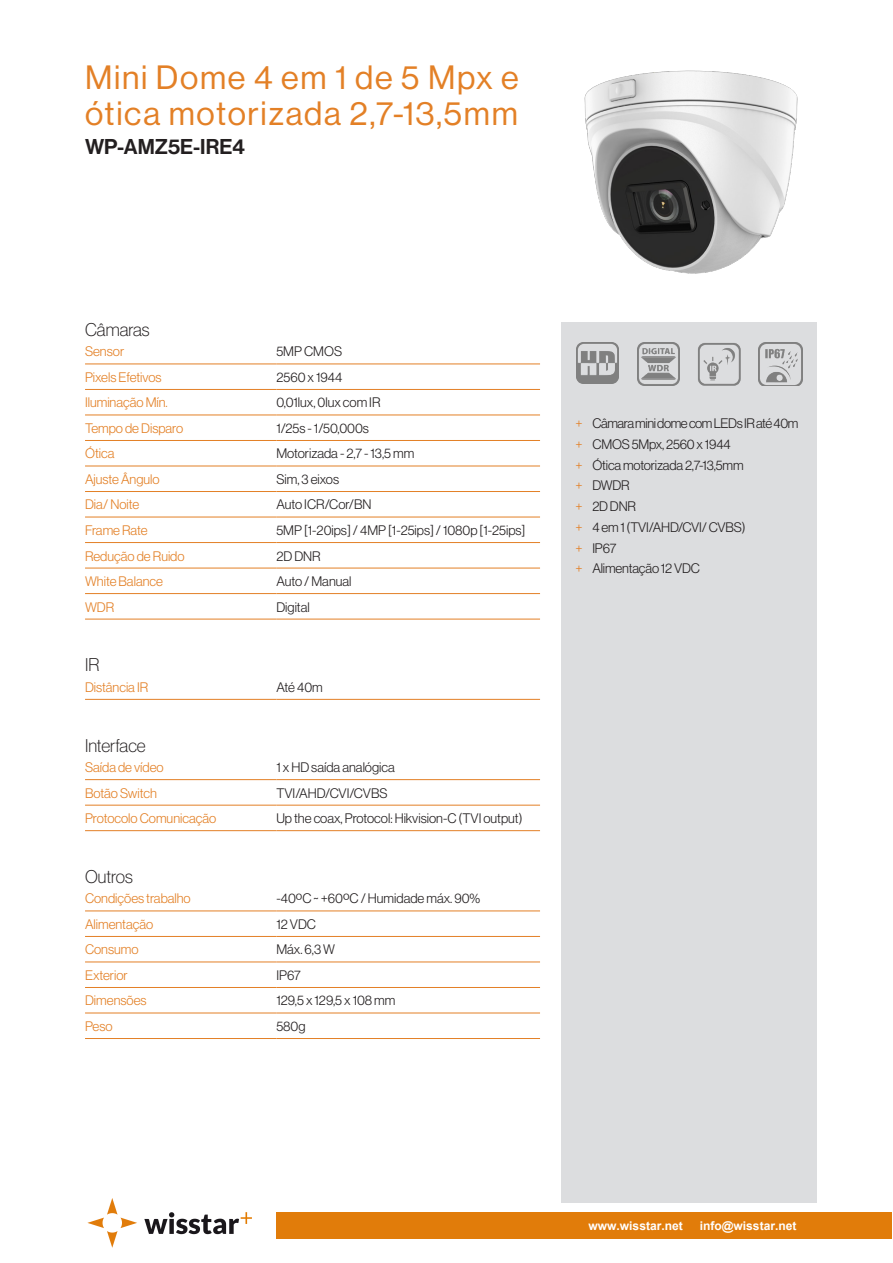
<style>
.page{position:relative;width:893px;height:1263px;background:#fff}
.page>*{position:absolute;margin:0;border:0;box-sizing:border-box;transform-origin:0 0}
.Títol_producte{font:33px/36px "N Haas Grotesk DS Pro 55 Rg";letter-spacing:.05em;color:#e38026}
.Nom_exacte_de_produc{font:21px "N Haas Grotesk DS Pro 65 Md";color:#231f20}
.Títol_taula{font:18px "N Haas Grotesk DS Pro 35 X Lt";color:#231f20}
.Especificaciones_dre{font:13.5px "N Haas Grotesk DS Pro 45 Lt";color:#231f20}
.Especificacions{font:13.5px "N Haas Grotesk DS Pro 45 Lt";color:#e38026}
.Especificaciones_dre-2{font:13.5px "N Haas Grotesk DS Pro 45 Lt";letter-spacing:-.03em;color:#231f20}
.t1{font:700 12px "Arial";color:#fff}
.s1{color:#e38026}
.s2{font-style:inherit}
</style>
<div class="page">
<img style="left:584px;top:70px;width:214px;height:204px">
<hr style="left:85px;top:364px;width:191px;height:1px;background:#e38026">
<hr style="left:276px;top:364px;width:264px;height:1px;background:#e38026">
<hr style="left:85px;top:389px;width:191px;height:1px;background:#e38026">
<hr style="left:276px;top:389px;width:264px;height:1px;background:#e38026">
<hr style="left:85px;top:415px;width:191px;height:1px;background:#e38026">
<hr style="left:276px;top:415px;width:264px;height:1px;background:#e38026">
<hr style="left:85px;top:440px;width:191px;height:1px;background:#e38026">
<hr style="left:276px;top:440px;width:264px;height:1px;background:#e38026">
<hr style="left:85px;top:466px;width:191px;height:1px;background:#e38026">
<hr style="left:276px;top:466px;width:264px;height:1px;background:#e38026">
<hr style="left:85px;top:491px;width:191px;height:1px;background:#e38026">
<hr style="left:276px;top:491px;width:264px;height:1px;background:#e38026">
<hr style="left:85px;top:517px;width:191px;height:1px;background:#e38026">
<hr style="left:276px;top:517px;width:264px;height:1px;background:#e38026">
<hr style="left:85px;top:542px;width:191px;height:1px;background:#e38026">
<hr style="left:276px;top:542px;width:264px;height:1px;background:#e38026">
<hr style="left:85px;top:568px;width:191px;height:1px;background:#e38026">
<hr style="left:276px;top:568px;width:264px;height:1px;background:#e38026">
<hr style="left:85px;top:593px;width:191px;height:1px;background:#e38026">
<hr style="left:276px;top:593px;width:264px;height:1px;background:#e38026">
<hr style="left:85px;top:619px;width:191px;height:1px;background:#e38026">
<hr style="left:276px;top:619px;width:264px;height:1px;background:#e38026">
<hr style="left:85px;top:699px;width:191px;height:1px;background:#e38026">
<hr style="left:276px;top:699px;width:264px;height:1px;background:#e38026">
<hr style="left:85px;top:779px;width:191px;height:1px;background:#e38026">
<hr style="left:276px;top:779px;width:264px;height:1px;background:#e38026">
<hr style="left:85px;top:805px;width:191px;height:1px;background:#e38026">
<hr style="left:276px;top:805px;width:264px;height:1px;background:#e38026">
<hr style="left:85px;top:830px;width:191px;height:1px;background:#e38026">
<hr style="left:276px;top:830px;width:264px;height:1px;background:#e38026">
<hr style="left:85px;top:911px;width:191px;height:1px;background:#e38026">
<hr style="left:276px;top:911px;width:264px;height:1px;background:#e38026">
<hr style="left:85px;top:936px;width:191px;height:1px;background:#e38026">
<hr style="left:276px;top:936px;width:264px;height:1px;background:#e38026">
<hr style="left:85px;top:962px;width:191px;height:1px;background:#e38026">
<hr style="left:276px;top:962px;width:264px;height:1px;background:#e38026">
<hr style="left:85px;top:987px;width:191px;height:1px;background:#e38026">
<hr style="left:276px;top:987px;width:264px;height:1px;background:#e38026">
<hr style="left:85px;top:1013px;width:191px;height:1px;background:#e38026">
<hr style="left:276px;top:1013px;width:264px;height:1px;background:#e38026">
<hr style="left:85px;top:1038px;width:191px;height:1px;background:#e38026">
<hr style="left:276px;top:1038px;width:264px;height:1px;background:#e38026">
<div style="left:561px;top:322px;width:255px;height:880px;background:#dcdddf"></div>
<img style="left:576px;top:342px;width:42px;height:42px">
<img style="left:637px;top:342px;width:42px;height:44px">
<img style="left:698px;top:343px;width:43px;height:43px">
<img style="left:758px;top:342px;width:44px;height:44px">
<div style="left:277px;top:1212px;width:615px;height:27px;background:#e17c0a"></div>
<svg style="left:87px;top:1198px;width:50px;height:50px"></svg>
<img style="left:144px;top:1212px;width:107px;height:23px">
<p class="Títol_producte" style="left:85px;top:60px;width:435px">Mini Dome 4 em 1 de 5 Mpx e ótica motorizada 2,7-13,5mm</p>
<p class="Nom_exacte_de_produc" style="left:85px;top:134px;width:161px">WP-AMZ5E-IRE4</p>
<p class="Títol_taula" style="left:85px;top:319px;width:66px">Câmaras</p>
<p class="Especificacions" style="left:85px;top:344px;width:41px">Sensor</p>
<p class="Especificaciones_dre" style="left:276px;top:344px;width:67px">5MP CMOS</p>
<p class="Especificacions" style="left:85px;top:370px;width:78px">Pixels Efetivos</p>
<p class="Especificaciones_dre" style="left:276px;top:370px;width:67px">2560 x 1944</p>
<p class="Especificacions" style="left:85px;top:395px;width:84px">Iluminação Mín.</p>
<p class="Especificaciones_dre" style="left:276px;top:395px;width:106px">0,01lux, 0lux com IR</p>
<p class="Especificacions" style="left:85px;top:421px;width:100px">Tempo de Disparo</p>
<p class="Especificaciones_dre" style="left:276px;top:421px;width:94px">1/25s - 1/50,000s</p>
<p class="Especificacions" style="left:85px;top:446px;width:31px">Ótica</p>
<p class="Especificaciones_dre" style="left:276px;top:446px;width:139px">Motorizada - 2,7 - 13,5 mm</p>
<p class="Especificacions" style="left:85px;top:472px;width:76px">Ajuste Ângulo</p>
<p class="Especificaciones_dre" style="left:276px;top:472px;width:64px">Sim, 3 eixos</p>
<p class="Especificacions" style="left:85px;top:497px;width:56px">Dia/ Noite</p>
<p class="Especificaciones_dre" style="left:276px;top:497px;width:97px">Auto ICR/Cor/BN</p>
<p class="Especificacions" style="left:85px;top:523px;width:64px">Frame Rate</p>
<p class="Especificaciones_dre" style="left:276px;top:523px;width:251px">5MP [1-20ips] / 4MP [1-25ips] / 1080p [1-25ips]</p>
<p class="Especificacions" style="left:85px;top:548px;width:101px">Redução de Ruido</p>
<p class="Especificaciones_dre" style="left:276px;top:548px;width:46px">2D DNR</p>
<p class="Especificacions" style="left:85px;top:574px;width:80px">White Balance</p>
<p class="Especificaciones_dre" style="left:276px;top:574px;width:77px">Auto / Manual</p>
<p class="Especificacions" style="left:85px;top:599px;width:31px">WDR</p>
<p class="Especificaciones_dre" style="left:276px;top:599px;width:35px">Digital</p>
<p class="Títol_taula" style="left:85px;top:655px;width:16px">IR</p>
<p class="Especificacions" style="left:85px;top:679px;width:65px">Distância IR</p>
<p class="Especificaciones_dre" style="left:276px;top:679px;width:48px">Até 40m</p>
<p class="Títol_taula" style="left:85px;top:735px;width:62px">Interface</p>
<p class="Especificacions" style="left:85px;top:760px;width:80px">Saída de vídeo</p>
<p class="Especificaciones_dre" style="left:276px;top:760px;width:120px">1 x HD saída analógica</p>
<p class="Especificacions" style="left:85px;top:785px;width:73px">Botão Switch</p>
<p class="Especificaciones_dre" style="left:276px;top:785px;width:113px">TVI/AHD/CVI/CVBS</p>
<p class="Especificacions" style="left:85px;top:811px;width:133px">Protocolo Comunicação</p>
<p class="Especificaciones_dre" style="left:276px;top:811px;width:248px">Up the coax, Protocol: Hikvision-C (TVI output)</p>
<p class="Títol_taula" style="left:85px;top:866px;width:49px">Outros</p>
<p class="Especificacions" style="left:85px;top:891px;width:107px">Condições trabalho</p>
<p class="Especificaciones_dre" style="left:276px;top:891px;width:205px">-40ºC ~ +60ºC / Humidade máx. 90%</p>
<p class="Especificacions" style="left:85px;top:916px;width:70px">Alimentação</p>
<p class="Especificaciones_dre" style="left:276px;top:916px;width:41px">12 VDC</p>
<p class="Especificacions" style="left:85px;top:942px;width:55px">Consumo</p>
<p class="Especificaciones_dre" style="left:276px;top:942px;width:60px">Máx. 6,3 W</p>
<p class="Especificacions" style="left:85px;top:967px;width:44px">Exterior</p>
<p class="Especificaciones_dre" style="left:276px;top:967px;width:26px">IP67</p>
<p class="Especificacions" style="left:85px;top:993px;width:63px">Dimensões</p>
<p class="Especificaciones_dre" style="left:276px;top:993px;width:121px">129,5 x 129,5 x 108 mm</p>
<p class="Especificacions" style="left:85px;top:1019px;width:29px">Peso</p>
<p class="Especificaciones_dre" style="left:276px;top:1019px;width:31px">580g</p>
<p class="Especificaciones_dre-2" style="left:575px;top:416px;width:225px"><span class="s1">+</span> Câmara mini dome com LEDs IR até 40m</p>
<p class="Especificaciones_dre" style="left:575px;top:436px;width:157px"><span class="s1">+</span> CMOS 5Mpx, 2560 x 1944</p>
<p class="Especificaciones_dre" style="left:575px;top:457px;width:170px"><span class="s1">+</span> Ótica motorizada 2,7-13,5mm</p>
<p class="Especificaciones_dre" style="left:575px;top:478px;width:56px"><span class="s1">+</span> DWDR</p>
<p class="Especificaciones_dre" style="left:575px;top:499px;width:62px"><span class="s1">+</span> 2D DNR</p>
<p class="Especificaciones_dre" style="left:575px;top:519px;width:172px"><span class="s1">+</span> 4 em 1 (TVI/AHD/CVI/ CVBS)</p>
<p class="Especificaciones_dre" style="left:575px;top:540px;width:42px"><span class="s1">+</span> IP67</p>
<p class="Especificaciones_dre" style="left:575px;top:561px;width:126px"><span class="s1">+</span> Alimentação 12 VDC</p>
<p class="t1" style="left:588px;top:1217px;width:96px">www.wisstar.ne<span class="s2">t</span></p>
<p class="t1" style="left:700px;top:1217px;width:98px"><span class="s2">i</span>nfo@wisstar.net</p>
</div>
